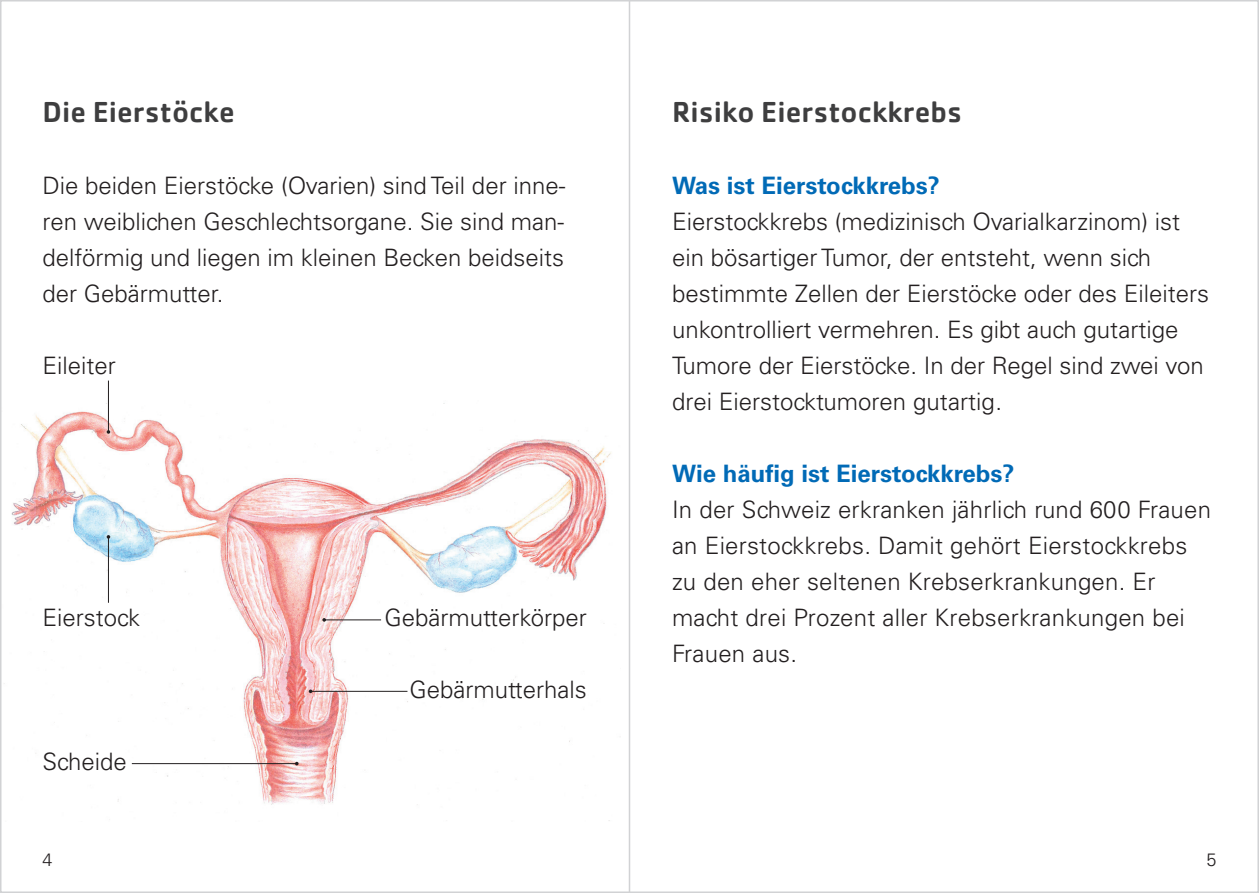
<style>
.page{position:relative;width:1259px;height:893px;background:#fff}
.page>*{position:absolute;margin:0;border:0;box-sizing:border-box;transform-origin:0 0}
.t1{font:500 30px "Cachet";color:#3e3e3f}
.t2{font:300 24px/36px "Univers LT Std";color:#231f20}
.t3{font:700 24px "Univers LT Std";color:#016ab6}
.t4{font:300 18px "Univers LT Std";color:#231f20}
</style>
<div class="page">
<img style="left:4px;top:401px;width:607px;height:420px">
<hr style="left:108px;top:381px;width:1px;height:51px;background:#231f20">
<hr style="left:108px;top:537px;width:1px;height:66px;background:#231f20">
<hr style="left:324px;top:619px;width:57px;height:1px;background:#231f20">
<svg style="left:322px;top:618px;width:4px;height:4px"></svg>
<hr style="left:310px;top:691px;width:97px;height:1px;background:#231f20">
<hr style="left:132px;top:763px;width:165px;height:1px;background:#231f20">
<hr style="left:629px;top:0;width:1px;height:893px;background:#d1d2d4">
<p class="t1" style="left:43px;top:93px;width:194px">Die Eierstöcke</p>
<p class="t2" style="left:43px;top:167px;width:524px;text-align:justify">Die beiden Eierstöcke (Ovarien) sind Teil der inne&shy;ren weiblichen Geschlechtsorgane. Sie sind man&shy;delförmig und liegen im kleinen Becken beidseits der Gebärmutter.</p>
<p class="t2" style="left:43px;top:347px;width:75px">Eileiter</p>
<p class="t2" style="left:43px;top:599px;width:99px">Eierstock</p>
<p class="t2" style="left:43px;top:743px;width:86px">Scheide</p>
<p class="t2" style="left:384px;top:599px;width:204px">Gebärmutterkörper</p>
<p class="t2" style="left:409px;top:671px;width:179px">Gebärmutterhals</p>
<p class="t1" style="left:672px;top:93px;width:292px">Risiko Eierstockkrebs</p>
<p class="t3" style="left:672px;top:171px;width:269px">Was ist Eierstockkrebs?</p>
<p class="t2" style="left:672px;top:203px;width:539px">Eierstockkrebs (medizinisch Ovarialkarzinom) ist ein bösartiger Tumor, der entsteht, wenn sich bestimmte Zellen der Eierstöcke oder des Eileiters unkontrolliert vermehren. Es gibt auch gutartige Tumore der Eierstöcke. In der Regel sind zwei von drei Eierstocktumoren gutartig.</p>
<p class="t3" style="left:672px;top:459px;width:344px">Wie häufig ist Eierstockkrebs?</p>
<p class="t2" style="left:672px;top:491px;width:540px">In der Schweiz erkranken jährlich rund 600 Frauen an Eierstockkrebs. Damit gehört Eierstockkrebs zu den eher seltenen Krebserkrankungen. Er macht drei Prozent aller Krebserkrankungen bei Frauen aus.</p>
<p class="t4" style="left:43px;top:849px;width:12px">4</p>
<p class="t4" style="left:1206px;top:849px;width:12px">5</p>
</div>
